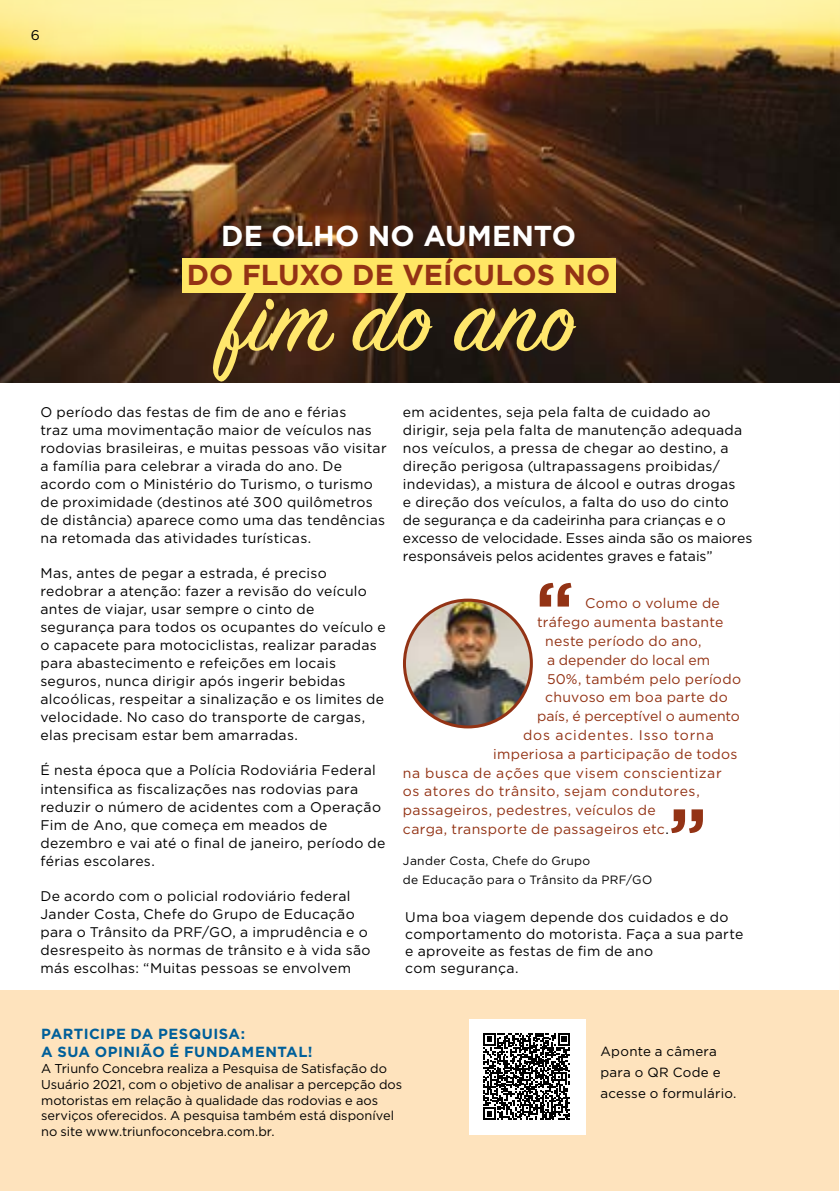
<style>
.page{position:relative;width:840px;height:1191px;background:#fff}
.page>*{position:absolute;margin:0;border:0;box-sizing:border-box;transform-origin:0 0}
.t1{font:103.4px "Sign Painter House Script";letter-spacing:.02em;color:#ffe76c}
.t2{font:700 28.8px "Gotham";letter-spacing:-.005em;color:#933315}
.t3{font:700 28.8px "Gotham";letter-spacing:.005em;color:#fff}
.t4{font:700 14.6px/18px "Gotham";letter-spacing:.035em;color:#005f9a}
.t5{font:14px/18px "Gotham";letter-spacing:.02em;color:#000}
.t6{font:14px "Gotham";letter-spacing:.025em;color:#933315}
.t7{font:14px "Gotham";color:#933315}
.t8{font:14px "Gotham";letter-spacing:.06em;color:#933315}
.t9{font:14px "Gotham";letter-spacing:.005em;color:#933315}
.t10{font:13.4px/20.8px "Gotham";letter-spacing:.02em;color:#000}
.t11{font:12.8px/16px "Gotham";color:#000}
.t12{font:12px/19.2px "Gotham";letter-spacing:.03em;color:#000}
.s1{color:#000}
</style>
<div class="page">
<img style="left:0;top:0;width:839px;height:383px">
<div style="left:0;top:990px;width:838px;height:201px;background:#fee3bd"></div>
<div style="left:469px;top:1018px;width:116px;height:116px;background:#fff"></div>
<svg style="left:483px;top:1033px;width:86px;height:86px"></svg>
<svg style="left:539px;top:583px;width:32px;height:23px"></svg>
<svg style="left:671px;top:809px;width:31px;height:24px"></svg>
<img style="left:404px;top:600px;width:127px;height:127px;border-radius:63px">
<div style="left:403px;top:598px;width:129px;height:130px;border:3px solid #933315;border-radius:50%"></div>
<div style="left:182px;top:259px;width:433px;height:34px;background:#ffe664"></div>
<svg style="left:839px;top:0;width:1px;height:383px"></svg>
<p class="t5" style="left:31px;top:25px;width:11px">6</p>
<h2 class="t3" style="left:221px;top:219px;width:356px">DE OLHO NO AUMENTO</h2>
<h2 class="t2" style="left:187px;top:258px;width:425px">DO FLUXO DE VEÍCULOS NO</h2>
<h1 class="t1" style="left:222px;top:255px;width:353px">fim do ano</h1>
<p class="t5" style="left:40px;top:403px;width:347px">O período das festas de fim de ano e férias<br>traz uma movimentação maior de veículos nas rodovias brasileiras, e muitas pessoas vão visitar a família para celebrar a virada do ano. De acordo com o Ministério do Turismo, o turismo de proximidade (destinos até 300 quilômetros de distância) aparece como uma das tendências na retomada das atividades turísticas.</p>
<p class="t5" style="left:40px;top:564px;width:347px">Mas, antes de pegar a estrada, é preciso redobrar a atenção: fazer a revisão do veículo antes de viajar, usar sempre o cinto de segurança para todos os ocupantes do veículo e o capacete para motociclistas, realizar paradas para abastecimento e refeições em locais seguros, nunca dirigir após ingerir bebidas alcoólicas, respeitar a sinalização e os limites de velocidade. No caso do transporte de cargas, elas precisam estar bem amarradas.</p>
<p class="t5" style="left:40px;top:761px;width:346px">É nesta época que a Polícia Rodoviária Federal intensifica as fiscalizações nas rodovias para reduzir o número de acidentes com a Operação Fim de Ano, que começa em meados de dezembro e vai até o final de janeiro, período de férias escolares.</p>
<p class="t5" style="left:40px;top:886px;width:331px">De acordo com o policial rodoviário federal Jander Costa, Chefe do Grupo de Educação para o Trânsito da PRF/GO, a imprudência e o desrespeito às normas de trânsito e à vida são más escolhas: “Muitas pessoas se envolvem</p>
<p class="t5" style="left:403px;top:403px;width:350px">em acidentes, seja pela falta de cuidado ao dirigir, seja pela falta de manutenção adequada nos veículos, a pressa de chegar ao destino, a direção perigosa (ultrapassagens proibidas/ indevidas), a mistura de álcool e outras drogas<br>e direção dos veículos, a falta do uso do cinto<br>de segurança e da cadeirinha para crianças e o excesso de velocidade. Esses ainda são os maiores responsáveis pelos acidentes graves e fatais”</p>
<p class="t6" style="left:585px;top:594px;width:136px">Como o volume de</p>
<p class="t6" style="left:537px;top:613px;width:187px">tráfego aumenta bastante</p>
<p class="t6" style="left:545px;top:632px;width:158px">neste período do ano,</p>
<p class="t9" style="left:547px;top:651px;width:164px">a depender do local em</p>
<p class="t6" style="left:547px;top:669px;width:195px">50%, também pelo período</p>
<p class="t6" style="left:545px;top:688px;width:184px">chuvoso em boa parte do</p>
<p class="t7" style="left:537px;top:707px;width:204px">país, é perceptível o aumento</p>
<p class="t8" style="left:523px;top:726px;width:192px">dos acidentes. Isso torna</p>
<p class="t6" style="left:493px;top:745px;width:246px">imperiosa a participação de todos</p>
<p class="t6" style="left:403px;top:763px;width:320px">na busca de ações que visem conscientizar</p>
<p class="t6" style="left:403px;top:782px;width:298px">os atores do trânsito, sejam condutores,</p>
<p class="t6" style="left:403px;top:801px;width:254px">passageiros, pedestres, veículos de</p>
<p class="t6" style="left:403px;top:820px;width:267px">carga, transporte de passageiros etc<span class="s1">.</span></p>
<p class="t12" style="left:403px;top:851px;width:251px">Jander Costa, Chefe do Grupo<br>de Educação para o Trânsito da PRF/GO</p>
<p class="t5" style="left:405px;top:908px;width:339px;line-height:16.8px">Uma boa viagem depende dos cuidados e do comportamento do motorista. Faça a sua parte e aproveite as festas de fim de ano<br>com segurança.</p>
<p class="t4" style="left:41px;top:1024px;width:273px">PARTICIPE DA PESQUISA:<br>A SUA OPINIÃO É FUNDAMENTAL!</p>
<p class="t11" style="left:41px;top:1059px;width:362px">A Triunfo Concebra realiza a Pesquisa de Satisfação do Usuário 2021, com o objetivo de analisar a percepção dos motoristas em relação à qualidade das rodovias e aos serviços oferecidos. A pesquisa também está disponível no site www.triunfoconcebra.com.br.</p>
<p class="t10" style="left:600px;top:1040px;width:137px">Aponte a câmera para o QR Code e acesse o formulário.</p>
</div>
